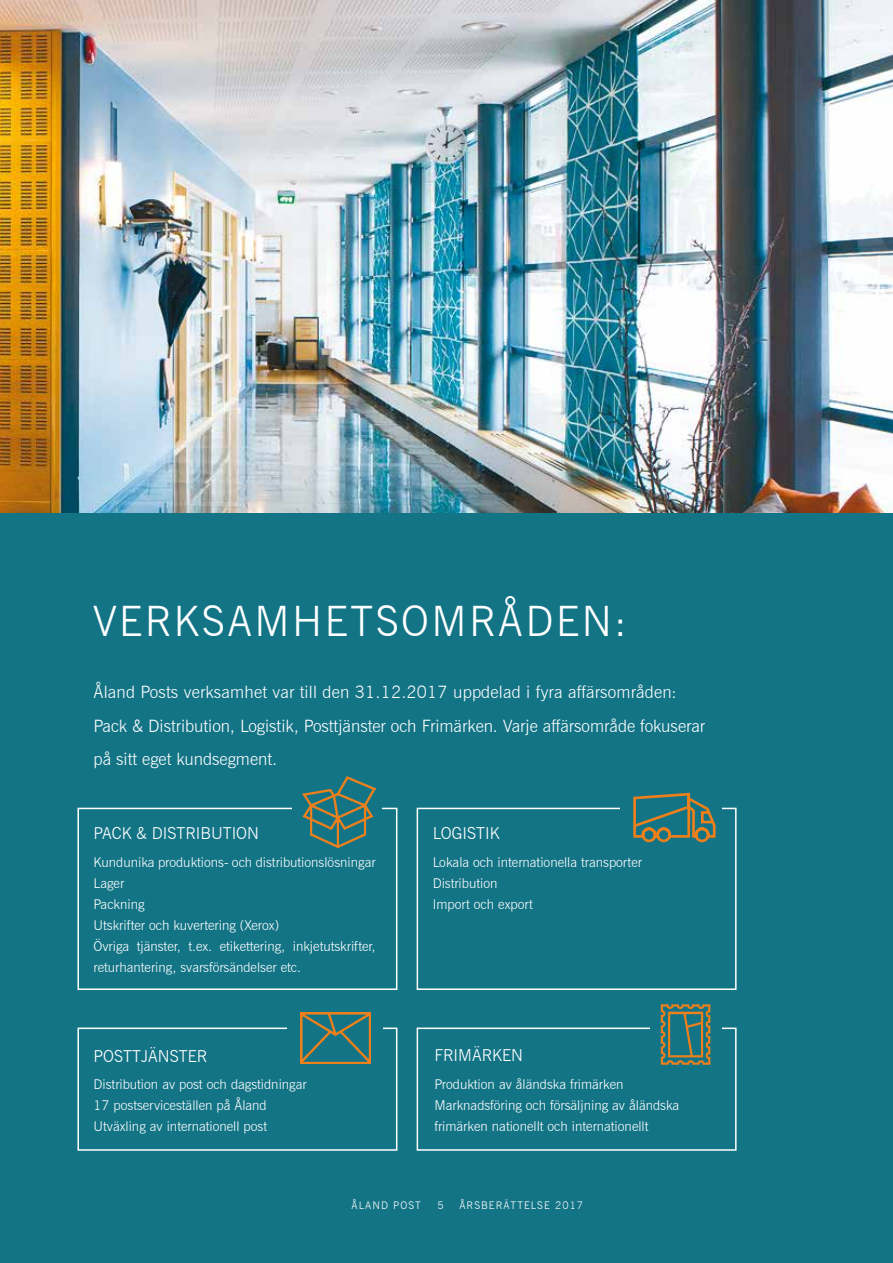
<style>
.page{position:relative;width:893px;height:1263px;background:#137486}
.page>*{position:absolute;margin:0;border:0;box-sizing:border-box;transform-origin:0 0}
.t1{font:300 42px "News Gothic BT";letter-spacing:.06em;color:#fff}
.t2{font:300 17.1px/33.5px "News Gothic BT";color:#fff}
.t3{font:300 16.5px "News Gothic BT";color:#fff}
.t4{font:300 13.5px/21px "News Gothic BT";color:#fff}
.t5{font:300 10.5px "News Gothic BT";letter-spacing:.1em;color:#fff}
</style>
<div class="page">
<img style="left:0;top:0;width:893px;height:512px">
<div style="left:417px;top:808px;width:320px;height:182px;border:2px solid #fff"></div>
<div style="left:417px;top:1027px;width:320px;height:124px;border:2px solid #fff"></div>
<div style="left:77px;top:808px;width:320px;height:182px;border:2px solid #fff"></div>
<div style="left:77px;top:1027px;width:320px;height:124px;border:2px solid #fff"></div>
<div style="left:293px;top:802px;width:89px;height:10px;background:#137486"></div>
<img style="left:303px;top:776px;width:72px;height:71px">
<div style="left:620px;top:802px;width:102px;height:10px;background:#137486"></div>
<svg style="left:633px;top:793px;width:83px;height:49px"></svg>
<div style="left:287px;top:1023px;width:95px;height:10px;background:#137486"></div>
<div style="left:650px;top:1023px;width:72px;height:10px;background:#137486"></div>
<img style="left:300px;top:1012px;width:71px;height:51px">
<img style="left:660px;top:1004px;width:51px;height:61px">
<h1 class="t1" style="left:94px;top:595px;width:535px">VERKSAMHETSOMRÅDEN:</h1>
<p class="t2" style="left:94px;top:675px;width:613px">Åland Posts verksamhet var till den 31.12.2017 uppdelad i fyra affärsområden:<br>Pack &amp; Distribution, Logistik, Posttjänster och Frimärken. Varje affärsområde fokuserar på sitt eget kundsegment.</p>
<p class="t3" style="left:94px;top:823px;width:167px">PACK &amp; DISTRIBUTION</p>
<p class="t4" style="left:94px;top:851px;width:284px">Kundunika produktions- och distributionslösningar Lager<br>Packning<br>Utskrifter och kuvertering (Xerox)<br>Övriga tjänster, t.ex. etikettering, inkjetutskrifter, returhantering, svarsförsändelser etc.</p>
<p class="t3" style="left:94px;top:1046px;width:115px">POSTTJÄNSTER</p>
<p class="t4" style="left:94px;top:1074px;width:215px">Distribution av post och dagstidningar<br>17 postserviceställen på Åland<br>Utväxling av internationell post</p>
<p class="t3" style="left:433px;top:823px;width:68px">LOGISTIK</p>
<p class="t4" style="left:433px;top:851px;width:211px">Lokala och internationella transporter<br>Distribution<br>Import och export</p>
<p class="t3" style="left:434px;top:1045px;width:90px">FRIMÄRKEN</p>
<p class="t4" style="left:434px;top:1073px;width:246px">Produktion av åländska frimärken<br>Marknadsföring och försäljning av åländska frimärken nationellt och internationellt</p>
<p class="t5" style="left:351px;top:1199px;width:71px">ÅLAND POST</p>
<p class="t5" style="left:438px;top:1199px;width:8px">5</p>
<p class="t5" style="left:459px;top:1199px;width:125px">ÅRSBERÄTTELSE 2017</p>
</div>
